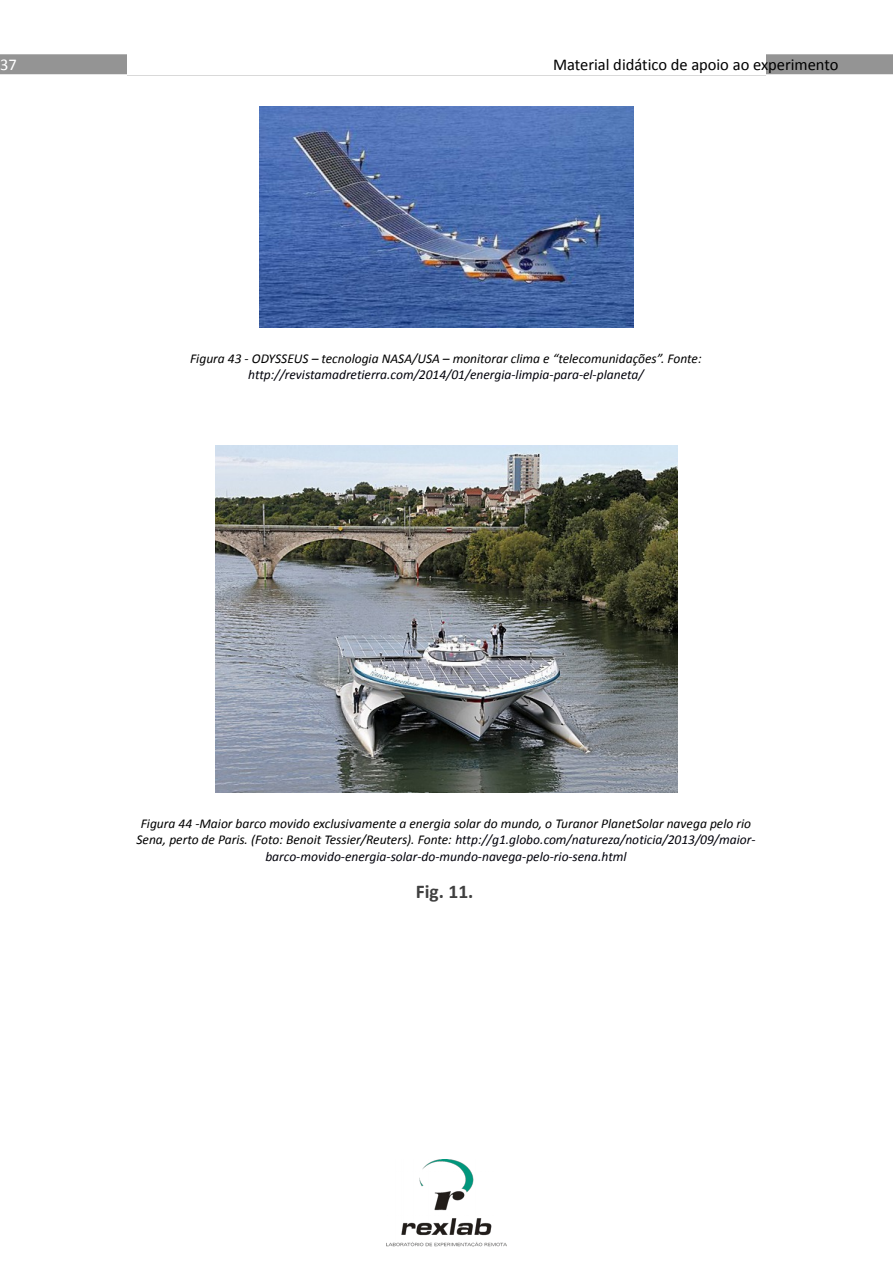
<style>
.page{position:relative;width:893px;height:1263px;background:#fff}
.page>*{position:absolute;margin:0;border:0;box-sizing:border-box;transform-origin:0 0}
.t1{font:700 19.5px "Calibri";color:#404040}
.t2{font:16.5px "Calibri";color:#000}
.t3{font:16.5px "Calibri";color:#fff}
.t4{font:italic 13.5px/16.5px "Calibri";color:#000;text-align:center}
.t5{font:italic 13.5px "Calibri";color:#00000a}
.s1{color:#00000a}
</style>
<div class="page">
<div style="left:0;top:54px;width:892px;height:20px;background:#949494"></div>
<div style="left:128px;top:53px;width:637px;height:1193px;background:#fff"></div>
<img style="left:259px;top:106px;width:375px;height:222px">
<img style="left:215px;top:446px;width:463px;height:346px">
<img style="left:386px;top:1159px;width:121px;height:87px">
<hr style="left:128px;top:75px;width:637px;height:1px;background:#d9d9d9">
<p class="t3" style="left:0;top:54px;width:18px">37</p>
<p class="t2" style="left:553px;top:54px;width:287px">Material didático de apoio ao experimento</p>
<p class="t4" style="left:190px;top:350px;width:513px">Figura 43 - ODYSSEUS – tecnologia NASA/USA – monitorar clima e “telecomunidações”. Fonte:</p>
<p class="t5" style="left:248px;top:366px;width:397px">http://revistamadretierra.com/2014/01/energia-limpia-para-el-planeta/</p>
<p class="t4" style="left:136px;top:815px;width:620px">Figura 44 -Maior barco movido exclusivamente a energia solar do mundo, o Turanor PlanetSolar navega pelo rio<br>Sena, perto de Paris. (Foto: Benoit Tessier/Reuters). Fonte: <span class="s1">http://g1.globo.com/natureza/noticia/2013/09/maior&shy;barco-movido-energia-solar-do-mundo-navega-pelo-rio-sena.html</span></p>
<h1 class="t1" style="left:416px;top:879px;width:59px">Fig. 11.</h1>
</div>
